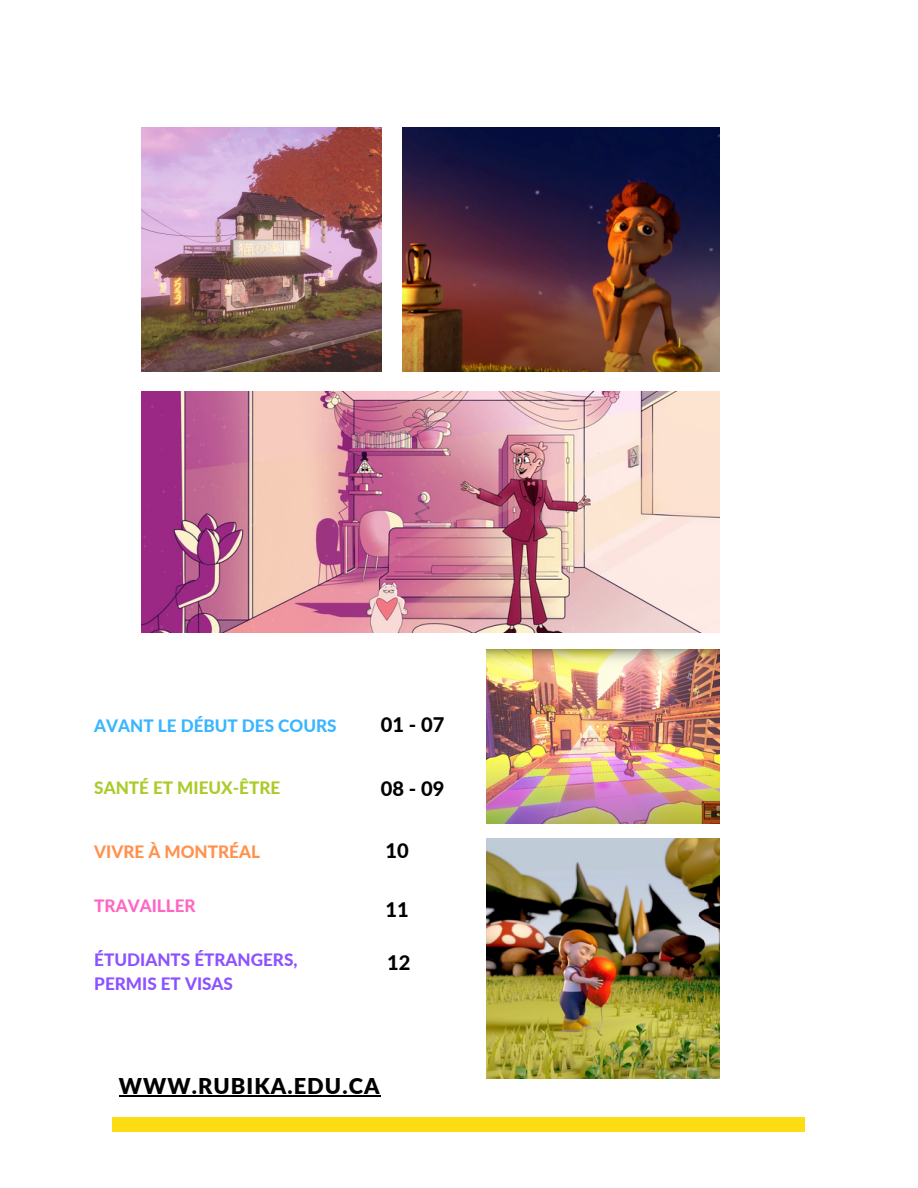
<style>
.page{position:relative;width:918px;height:1188px;background:#fff}
.page>*{position:absolute;margin:0;border:0;box-sizing:border-box;transform-origin:0 0}
.t1{font:900 21.75px "Lato";letter-spacing:.05em;color:#000}
.t2{font:800 20.1px "Lato";color:#000}
.t3{font:800 17.1px "Lato";color:#8c52ff}
.t4{font:800 17.1px "Lato";color:#38b6ff}
.t5{font:800 17.1px "Lato";color:#aacb29}
.t6{font:800 17.1px "Lato";color:#ff914d}
.t7{font:800 17.1px "Lato";color:#ff66c4}
</style>
<div class="page">
<div style="left:112px;top:1117px;width:692px;height:15px;background:#fedc12"></div>
<img style="left:487px;top:650px;width:232px;height:174px">
<img style="left:142px;top:128px;width:239px;height:244px">
<img style="left:142px;top:391px;width:578px;height:242px">
<img style="left:403px;top:128px;width:317px;height:244px">
<img style="left:487px;top:839px;width:232px;height:240px">
<hr style="left:119px;top:1095px;width:262px;height:1px;background:#000">
<p class="t4" style="left:94px;top:715px;width:244px">AVANT LE DÉBUT DES COURS</p>
<p class="t2" style="left:381px;top:712px;width:65px">01 - 07</p>
<p class="t5" style="left:94px;top:777px;width:187px">SANTÉ ET MIEUX-ÊTRE</p>
<p class="t2" style="left:381px;top:776px;width:65px">08 - 09</p>
<h2 class="t6" style="left:94px;top:841px;width:167px">VIVRE À MONTRÉAL</h2>
<p class="t2" style="left:386px;top:838px;width:25px">10</p>
<p class="t7" style="left:94px;top:895px;width:103px">TRAVAILLER</p>
<h2 class="t3" style="left:94px;top:949px;width:205px">ÉTUDIANTS ÉTRANGERS,</h2>
<p class="t3" style="left:94px;top:973px;width:140px">PERMIS ET VISAS</p>
<p class="t2" style="left:386px;top:897px;width:25px">11</p>
<p class="t2" style="left:387px;top:950px;width:25px">12</p>
<p class="t1" style="left:119px;top:1072px;width:262px">WWW.RUBIKA.EDU.CA</p>
</div>
